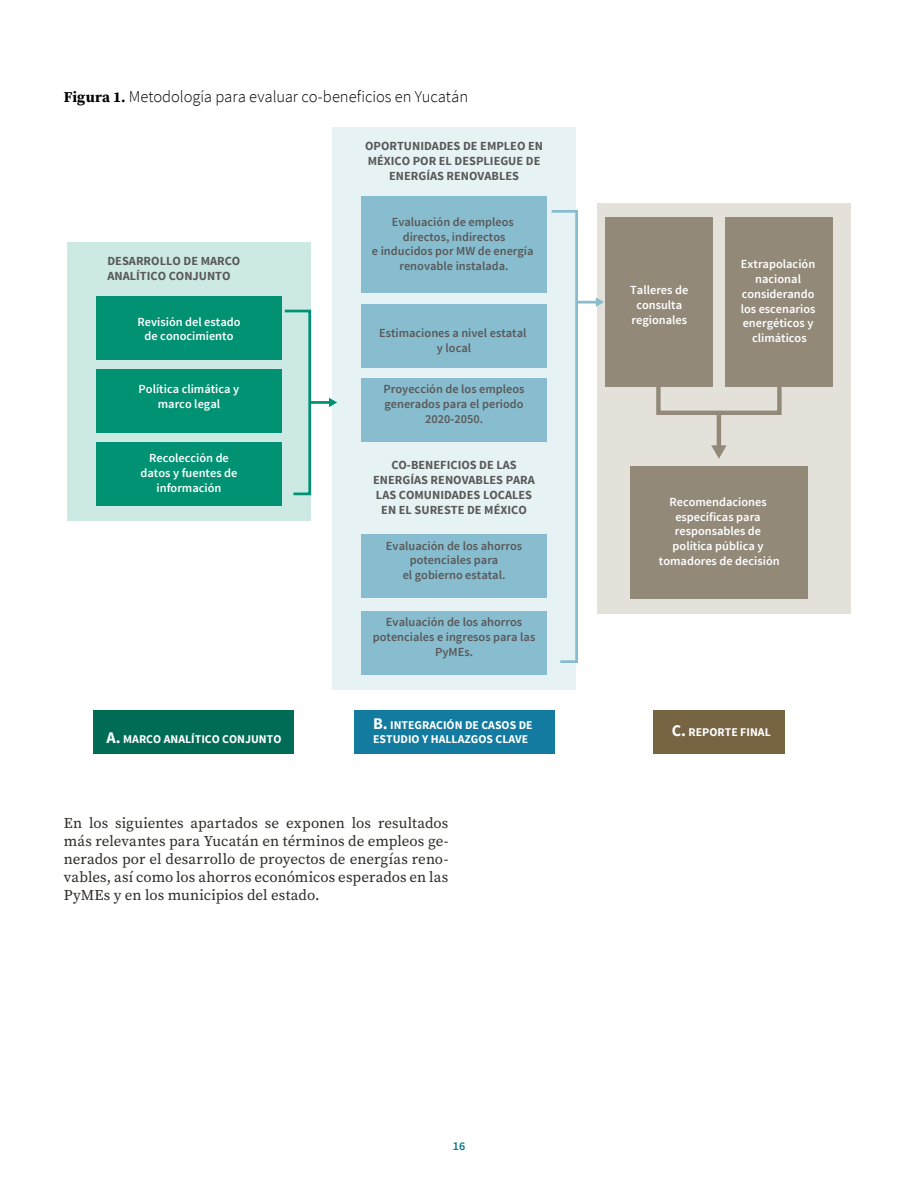
<style>
.page{position:relative;width:918px;height:1188px;background:#fff}
.page>*{position:absolute;margin:0;border:0;box-sizing:border-box;transform-origin:0 0}
.t1{font:300 16.5px "Source Sans Pro";letter-spacing:-.005em;color:#000}
.t2{font:15px/18px "Source Serif Pro";letter-spacing:.005em;color:#2d2a26;text-align:justify}
.t3{font:600 12.3px/14.9px "Source Sans Pro";color:#595959;text-align:center}
.t4{font:600 12.3px/14.9px "Source Sans Pro";color:#fff;text-align:center}
.t5{font:700 12.3px/14.9px "Source Sans Pro";color:#595959;text-align:center}
.t6{font:600 12px "Source Sans Pro";color:#00778e}
.t7{font:700 11.85px/14.1px "Source Sans Pro";color:#fff}
.s1{font-family:"Source Serif Pro";font-weight:700;font-size:15px}
.s2{font-size:16.2px}
</style>
<div class="page">
<div style="left:332px;top:127px;width:244px;height:562px;background:#e7f2f5"></div>
<div style="left:354px;top:710px;width:200px;height:44px;background:#127b9f"></div>
<div style="left:93px;top:710px;width:201px;height:44px;background:#006c55"></div>
<div style="left:361px;top:196px;width:186px;height:97px;background:#88bdcf"></div>
<div style="left:361px;top:304px;width:186px;height:64px;background:#88bdcf"></div>
<div style="left:361px;top:378px;width:186px;height:63px;background:#88bdcf"></div>
<div style="left:361px;top:534px;width:186px;height:64px;background:#88bdcf"></div>
<div style="left:361px;top:611px;width:186px;height:64px;background:#88bdcf"></div>
<div style="left:654px;top:710px;width:131px;height:44px;background:#776443"></div>
<div style="left:598px;top:203px;width:253px;height:410px;background:#e4e0da"></div>
<div style="left:606px;top:217px;width:107px;height:170px;background:#928979"></div>
<div style="left:726px;top:217px;width:107px;height:170px;background:#928979"></div>
<div style="left:631px;top:466px;width:177px;height:133px;background:#928979"></div>
<div style="left:656px;top:384px;width:126px;height:31px;border:4px solid #928979"></div>
<hr style="left:717px;top:413px;width:4px;height:35px;background:#928979">
<svg style="left:711px;top:445px;width:16px;height:14px"></svg>
<svg style="left:551px;top:210px;width:28px;height:453px"></svg>
<hr style="left:577px;top:301px;width:20px;height:3px;background:#88bdcf">
<svg style="left:596px;top:297px;width:8px;height:10px"></svg>
<div style="left:67px;top:242px;width:244px;height:279px;background:#cde9e3"></div>
<div style="left:96px;top:297px;width:186px;height:63px;background:#009272"></div>
<div style="left:96px;top:369px;width:186px;height:64px;background:#009272"></div>
<div style="left:96px;top:442px;width:186px;height:64px;background:#009272"></div>
<svg style="left:284px;top:309px;width:28px;height:187px"></svg>
<hr style="left:310px;top:401px;width:20px;height:3px;background:#009272">
<svg style="left:329px;top:398px;width:8px;height:9px"></svg>
<h1 class="t1" style="left:64px;top:87px;width:406px"><span class="s1">Figura 1.</span> Metodología para evaluar co-beneficios en Yucatán</h1>
<p class="t5" style="left:107px;top:254px;width:134px;text-align:left">DESARROLLO DE MARCO<br>ANALÍTICO CONJUNTO</p>
<p class="t4" style="left:137px;top:314px;width:105px">Revisión del estado de conocimiento</p>
<p class="t4" style="left:139px;top:382px;width:102px">Política climática y marco legal</p>
<p class="t4" style="left:141px;top:451px;width:98px">Recolección de datos y fuentes de información</p>
<p class="t7" style="left:107px;top:732px;width:176px"><span class="s2">A.</span> MARCO ANALÍTICO CONJUNTO</p>
<p class="t5" style="left:365px;top:139px;width:179px">OPORTUNIDADES DE EMPLEO EN<br>MÉXICO POR EL DESPLIEGUE DE<br>ENERGÍAS RENOVABLES</p>
<p class="t3" style="left:372px;top:215px;width:163px">Evaluación de empleos directos, indirectos<br>e inducidos por MW de energía renovable instalada.</p>
<p class="t3" style="left:379px;top:326px;width:149px">Estimaciones a nivel estatal y local</p>
<p class="t3" style="left:384px;top:382px;width:143px">Proyección de los empleos generados para el periodo<br>2020-2050.</p>
<p class="t5" style="left:373px;top:458px;width:163px">CO-BENEFICIOS DE LAS<br>ENERGÍAS RENOVABLES PARA<br>LAS COMUNIDADES LOCALES<br>EN EL SURESTE DE MÉXICO</p>
<p class="t3" style="left:386px;top:538px;width:138px">Evaluación de los ahorros potenciales para<br>el gobierno estatal.</p>
<p class="t3" style="left:373px;top:615px;width:164px">Evaluación de los ahorros potenciales e ingresos para las<br>PyMEs.</p>
<p class="t7" style="left:373px;top:718px;width:161px"><span class="s2">B.</span> INTEGRACIÓN DE CASOS DE<br>ESTUDIO Y HALLAZGOS CLAVE</p>
<p class="t2" style="left:64px;top:814px;width:386px">En los siguientes apartados se exponen los resultados más relevantes para Yucatán en términos de empleos ge&shy;nerados por el desarrollo de proyectos de energías reno&shy;vables, así como los ahorros económicos esperados en las PyMEs y en los municipios del estado.</p>
<p class="t4" style="left:630px;top:283px;width:60px">Talleres de consulta regionales</p>
<p class="t4" style="left:741px;top:257px;width:76px">Extrapolación nacional considerando los escenarios energéticos y climáticos</p>
<p class="t4" style="left:659px;top:495px;width:122px">Recomendaciones específicas para responsables de política pública y tomadores de decisión</p>
<p class="t7" style="left:672px;top:725px;width:100px"><span class="s2">C.</span> REPORTE FINAL</p>
<p class="t6" style="left:453px;top:1138px;width:14px">16</p>
</div>
